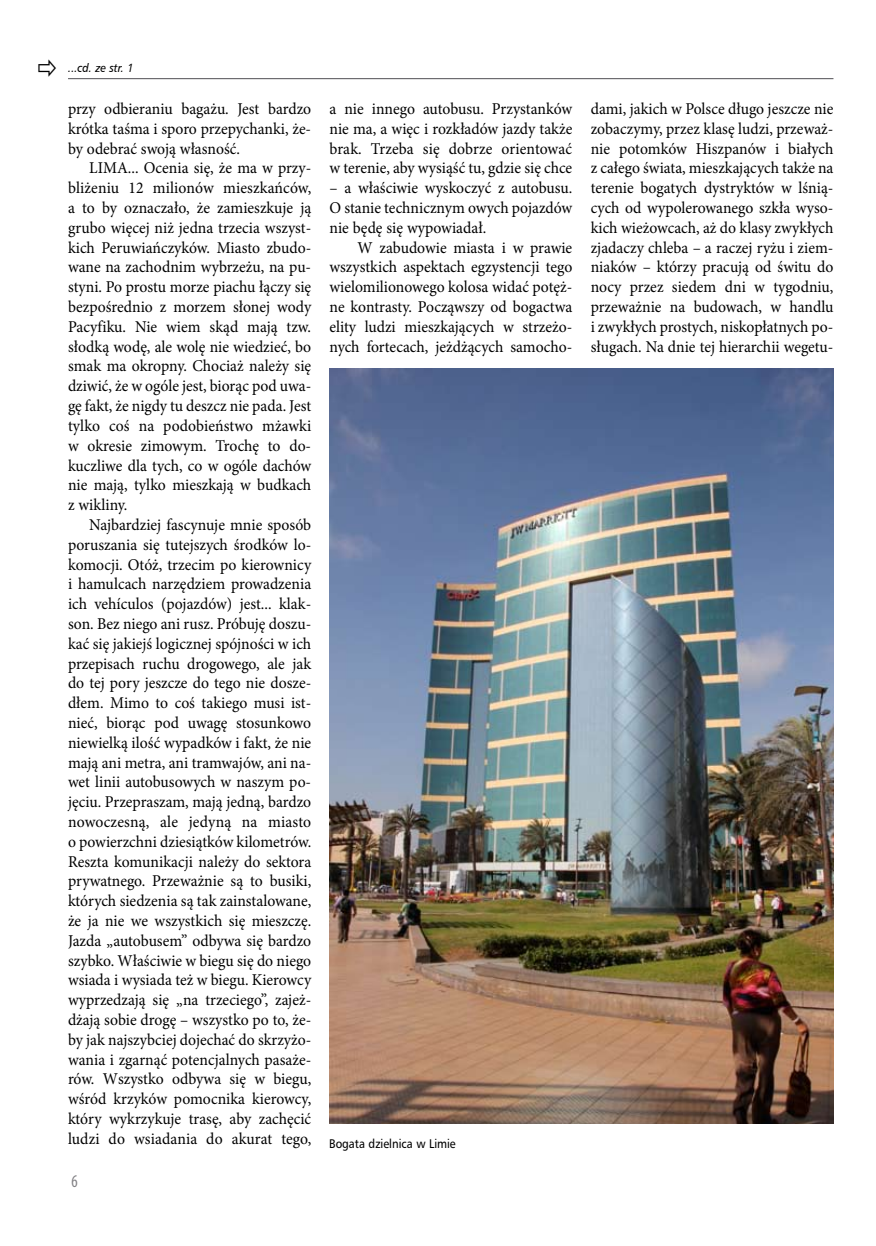
<style>
.page{position:relative;width:876px;height:1246px;background:#fff}
.page>*{position:absolute;margin:0;border:0;box-sizing:border-box;transform-origin:0 0}
.t1{font:condensed 18px "Myriad Pro";color:#818084;scale:.9 1}
.t2{font:16.5px/19.8px "Minion Pro";color:#000;text-align:justify;scale:.95 1}
.t3{font:12px "Humnst 777 PL";color:#000;scale:.9 1}
.t4{font:12px "Humanist 777 BT Italic B";color:#000;scale:.9 1}
</style>
<div class="page">
<hr style="left:68px;top:78px;width:765px;height:1px;background:#504f53">
<img style="left:329px;top:369px;width:504px;height:755px">
<p class="t4" style="left:68px;top:61px;width:74px">...cd. ze str. 1</p>
<p class="t2" style="left:68px;top:99px;width:257px">przy odbieraniu bagażu. Jest bardzo krótka taśma i sporo przepychanki, że&shy;by odebrać swoją własność.</p>
<p class="t2" style="left:68px;top:158px;width:258px;text-indent:21px">LIMA... Ocenia się, że ma w przy&shy;bliżeniu 12 milionów mieszkańców, a to by oznaczało, że zamieszkuje ją grubo więcej niż jedna trzecia wszyst&shy;kich Peruwiańczyków. Miasto zbudo&shy;wane na zachodnim wybrzeżu, na pu&shy;styni. Po prostu morze piachu łączy się bezpośrednio z morzem słonej wody Pacyfiku. Nie wiem skąd mają tzw. słodką wodę, ale wolę nie wiedzieć, bo smak ma okropny. Chociaż należy się dziwić, że w ogóle jest, biorąc pod uwa&shy;gę fakt, że nigdy tu deszcz nie pada. Jest tylko coś na podobieństwo mżawki w okresie zimowym. Trochę to do&shy;kuczliwe dla tych, co w ogóle dachów nie mają, tylko mieszkają w budkach z wikliny.</p>
<p class="t2" style="left:68px;top:515px;width:258px;text-indent:21px">Najbardziej fascynuje mnie sposób poruszania się tutejszych środków lo&shy;komocji. Otóż, trzecim po kierownicy i hamulcach narzędziem prowadzenia ich vehículos (pojazdów) jest... klak&shy;son. Bez niego ani rusz. Próbuję doszu&shy;kać się jakiejś logicznej spójności w ich przepisach ruchu drogowego, ale jak do tej pory jeszcze do tego nie dosze&shy;dłem. Mimo to coś takiego musi ist&shy;nieć, biorąc pod uwagę stosunkowo niewielką ilość wypadków i fakt, że nie mają ani metra, ani tramwajów, ani na&shy;wet linii autobusowych w naszym po&shy;jęciu. Przepraszam, mają jedną, bardzo nowoczesną, ale jedyną na miasto o powierzchni dziesiątków kilometrów.<br>Reszta komunikacji należy do sektora prywatnego. Przeważnie są to busiki, których siedzenia są tak zainstalowane, że ja nie we wszystkich się mieszczę.<br>Jazda „autobusem” odbywa się bardzo szybko. Właściwie w biegu się do niego wsiada i wysiada też w biegu. Kierowcy wyprzedzają się „na trzeciego”, zajeż&shy;dżają sobie drogę – wszystko po to, że&shy;by jak najszybciej dojechać do skrzyżo&shy;wania i zgarnąć potencjalnych pasaże&shy;rów. Wszystko odbywa się w biegu, wśród krzyków pomocnika kierowcy, który wykrzykuje trasę, aby zachęcić ludzi do wsiadania do akurat tego,</p>
<p class="t1" style="left:72px;top:1170px;width:8px">6</p>
<p class="t2" style="left:329px;top:99px;width:257px">a nie innego autobusu. Przystanków nie ma, a więc i rozkładów jazdy także brak. Trzeba się dobrze orientować w terenie, aby wysiąść tu, gdzie się chce</p>
<p class="t2" style="left:329px;top:178px;width:257px">– a właściwie wyskoczyć z autobusu.<br>O stanie technicznym owych pojazdów nie będę się wypowiadał.</p>
<p class="t2" style="left:329px;top:238px;width:257px;text-indent:28px">W zabudowie miasta i w prawie wszystkich aspektach egzystencji tego wielomilionowego kolosa widać potęż&shy;ne kontrasty. Począwszy od bogactwa elity ludzi mieszkających w strzeżo&shy;nych fortecach, jeżdżących samocho-</p>
<p class="t3" style="left:329px;top:1135px;width:142px">Bogata dzielnica w Limie</p>
<p class="t2" style="left:591px;top:99px;width:257px">dami, jakich w Polsce długo jeszcze nie zobaczymy, przez klasę ludzi, przeważ&shy;nie potomków Hiszpanów i białych z całego świata, mieszkających także na terenie bogatych dystryktów w lśnią&shy;cych od wypolerowanego szkła wyso&shy;kich wieżowcach, aż do klasy zwykłych zjadaczy chleba – a raczej ryżu i ziem&shy;niaków – którzy pracują od świtu do nocy przez siedem dni w tygodniu, przeważnie na budowach, w handlu i zwykłych prostych, niskopłatnych po&shy;sługach. Na dnie tej hierarchii wegetu-</p>
</div>
